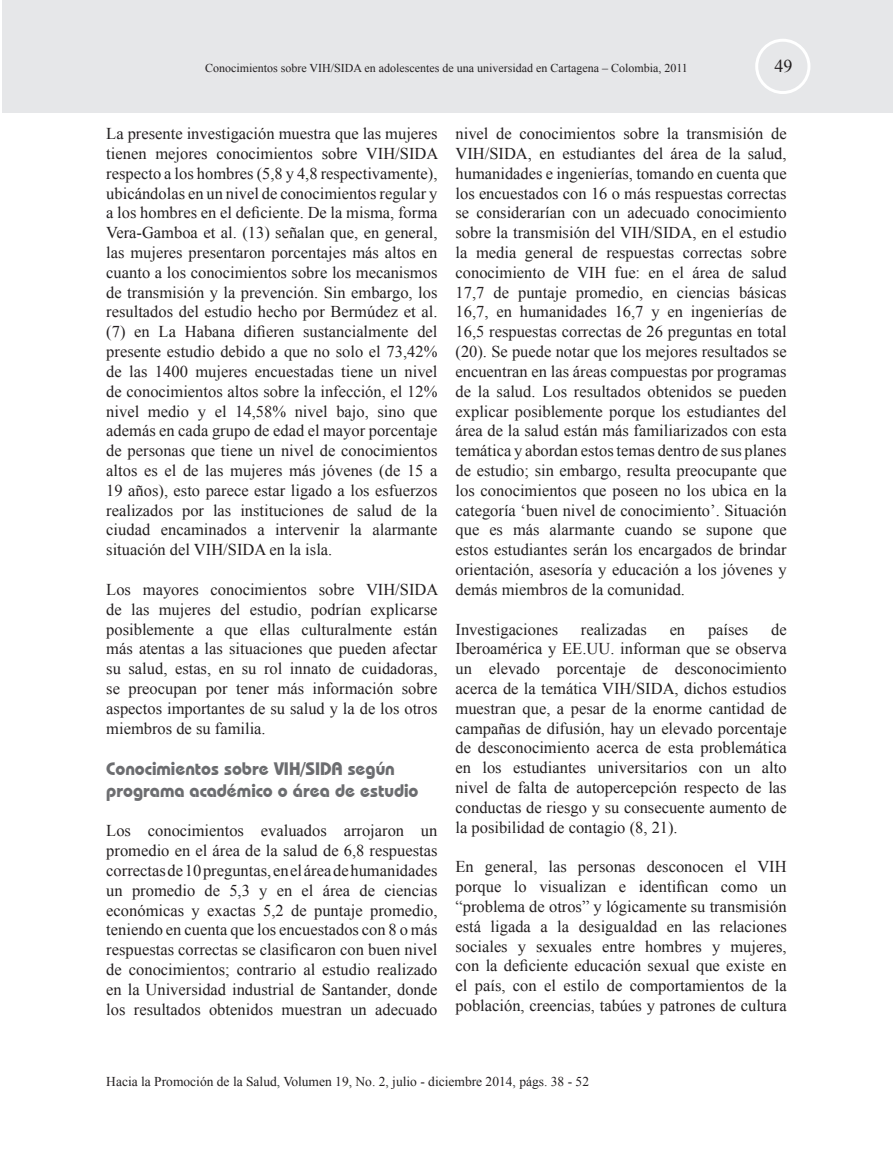
<style>
.page{position:relative;width:893px;height:1149px;background:#fff}
.page>*{position:absolute;margin:0;border:0;box-sizing:border-box;transform-origin:0 0}
.t1{font:700 18px/21.6px "Bauhaus IT Cby BT";color:#6c6d70}
.t2{font:18px "Times New Roman";color:#231f20}
.t3{font:16.5px/19.8px "Times New Roman";color:#231f20;text-align:justify}
.t4{font:13.5px "Times New Roman";color:#231f20}
.t5{font:12px "Times New Roman";color:#231f20}
</style>
<div class="page">
<div style="left:2px;top:0;width:891px;height:113px;background:#e6e7e9"></div>
<div style="left:755px;top:39px;width:55px;height:55px;border:3px solid #fff;border-radius:50%"></div>
<p class="t5" style="left:205px;top:60px;width:484px">Conocimientos sobre VIH/SIDA en adolescentes de una universidad en Cartagena – Colombia, 2011</p>
<p class="t2" style="left:774px;top:54px;width:19px">49</p>
<p class="t3" style="left:106px;top:123px;width:334px">La presente investigación muestra que las mujeres tienen mejores conocimientos sobre VIH/SIDA respecto a los hombres (5,8 y 4,8 respectivamente), ubicándolas en un nivel de conocimientos regular y a los hombres en el deficiente. De la misma, forma Vera-Gamboa et al. (13) señalan que, en general, las mujeres presentaron porcentajes más altos en cuanto a los conocimientos sobre los mecanismos de transmisión y la prevención. Sin embargo, los resultados del estudio hecho por Bermúdez et al. (7) en La Habana difieren sustancialmente del presente estudio debido a que no solo el 73,42% de las 1400 mujeres encuestadas tiene un nivel de conocimientos altos sobre la infección, el 12% nivel medio y el 14,58% nivel bajo, sino que además en cada grupo de edad el mayor porcentaje de personas que tiene un nivel de conocimientos altos es el de las mujeres más jóvenes (de 15 a 19 años), esto parece estar ligado a los esfuerzos realizados por las instituciones de salud de la ciudad encaminados a intervenir la alarmante situación del VIH/SIDA en la isla.</p>
<p class="t3" style="left:106px;top:579px;width:334px">Los mayores conocimientos sobre VIH/SIDA de las mujeres del estudio, podrían explicarse posiblemente a que ellas culturalmente están más atentas a las situaciones que pueden afectar su salud, estas, en su rol innato de cuidadoras, se preocupan por tener más información sobre aspectos importantes de su salud y la de los otros miembros de su familia.</p>
<p class="t1" style="left:106px;top:757px;width:314px">Conocimientos sobre VIH/SIDA según programa académico o área de estudio</p>
<p class="t3" style="left:106px;top:820px;width:333px">Los conocimientos evaluados arrojaron un promedio en el área de la salud de 6,8 respuestas correctas de 10 preguntas, en el área de humanidades un promedio de 5,3 y en el área de ciencias económicas y exactas 5,2 de puntaje promedio, teniendo en cuenta que los encuestados con 8 o más respuestas correctas se clasificaron con buen nivel de conocimientos; contrario al estudio realizado en la Universidad industrial de Santander, donde los resultados obtenidos muestran un adecuado</p>
<p class="t3" style="left:455px;top:123px;width:333px">nivel de conocimientos sobre la transmisión de VIH/SIDA, en estudiantes del área de la salud, humanidades e ingenierías, tomando en cuenta que los encuestados con 16 o más respuestas correctas se considerarían con un adecuado conocimiento sobre la transmisión del VIH/SIDA, en el estudio la media general de respuestas correctas sobre conocimiento de VIH fue: en el área de salud 17,7 de puntaje promedio, en ciencias básicas 16,7, en humanidades 16,7 y en ingenierías de 16,5 respuestas correctas de 26 preguntas en total (20). Se puede notar que los mejores resultados se encuentran en las áreas compuestas por programas de la salud. Los resultados obtenidos se pueden explicar posiblemente porque los estudiantes del área de la salud están más familiarizados con esta temática y abordan estos temas dentro de sus planes de estudio; sin embargo, resulta preocupante que los conocimientos que poseen no los ubica en la categoría ‘buen nivel de conocimiento’. Situación que es más alarmante cuando se supone que estos estudiantes serán los encargados de brindar orientación, asesoría y educación a los jóvenes y demás miembros de la comunidad.</p>
<p class="t3" style="left:455px;top:618px;width:104px">Investigaciones</p>
<p class="t3" style="left:581px;top:618px;width:67px">realizadas</p>
<p class="t3" style="left:670px;top:618px;width:17px">en</p>
<p class="t3" style="left:708px;top:618px;width:42px">países</p>
<p class="t3" style="left:455px;top:618px;width:333px;text-indent:316px">de Iberoamérica y EE.UU. informan que se observa un elevado porcentaje de desconocimiento acerca de la temática VIH/SIDA, dichos estudios muestran que, a pesar de la enorme cantidad de campañas de difusión, hay un elevado porcentaje de desconocimiento acerca de esta problemática en los estudiantes universitarios con un alto nivel de falta de autopercepción respecto de las conductas de riesgo y su consecuente aumento de la posibilidad de contagio (8, 21).</p>
<p class="t3" style="left:455px;top:856px;width:333px">En general, las personas desconocen el VIH porque lo visualizan e identifican como un “problema de otros” y lógicamente su transmisión está ligada a la desigualdad en las relaciones sociales y sexuales entre hombres y mujeres, con la deficiente educación sexual que existe en el país, con el estilo de comportamientos de la población, creencias, tabúes y patrones de cultura</p>
<p class="t4" style="left:106px;top:1072px;width:484px">Hacia la Promoción de la Salud, Volumen 19, No. 2, julio - diciembre 2014, págs. 38 - 52</p>
</div>
